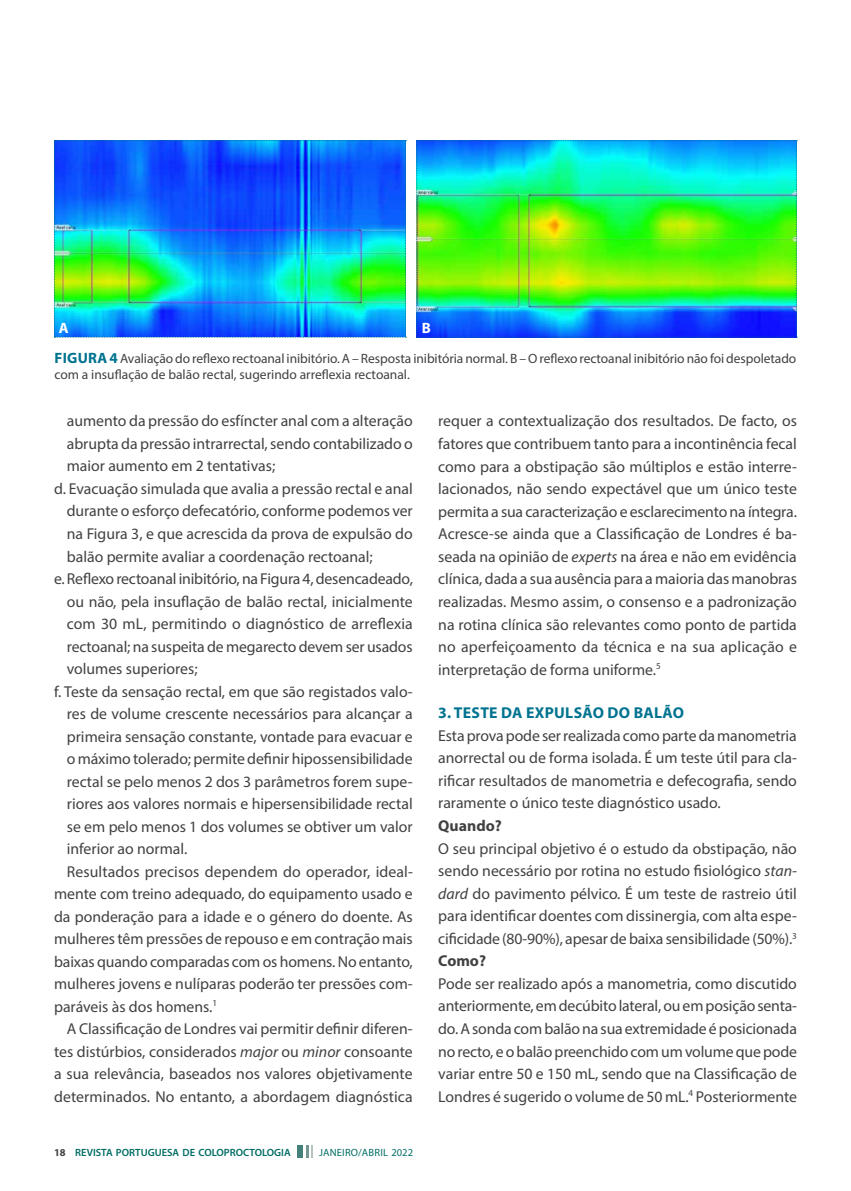
<style>
.page{position:relative;width:851px;height:1191px;background:#fff}
.page>*{position:absolute;margin:0;border:0;box-sizing:border-box;transform-origin:0 0}
.t1{font:15.75px/22.5px "Myriad Pro";color:#414042;text-align:justify}
.t2{font:700 15.75px "Myriad Pro";letter-spacing:.02em;color:#007390}
.t3{font:700 15.75px "Myriad Pro";color:#414042}
.t4{font:700 15px "Myriad Pro";color:#fff}
.t5{font:13.5px/16.2px "Myriad Pro";letter-spacing:-.005em;color:#414042}
.t6{font:600 10.5px "Myriad Pro";color:#006d65}
.t7{font:10.5px "Myriad Pro";letter-spacing:.02em;color:#006d65}
.s1{font-weight:700;font-size:15px;color:#007390}
.s2{font-style:italic}
.s3{font-weight:700;color:#414042}
.s4{font-weight:700}
</style>
<div class="page">
<div style="left:297px;top:1145px;width:6px;height:12px;background:#43807a"></div>
<svg style="left:306px;top:1145px;width:6px;height:12px"></svg>
<img style="left:54px;top:140px;width:352px;height:198px">
<img style="left:416px;top:140px;width:381px;height:198px">
<p class="t4" style="left:59px;top:318px;width:11px">A</p>
<p class="t4" style="left:422px;top:318px;width:11px">B</p>
<p class="t5" style="left:54px;top:350px;width:743px"><span class="s1">FIGURA 4</span> Avaliação do reflexo rectoanal inibitório. A – Resposta inibitória normal. B – O reflexo rectoanal inibitório não foi despoletado com a insuflação de balão rectal, sugerindo arreflexia rectoanal.</p>
<p class="t1" style="left:67px;top:409px;width:347px">aumento da pressão do esfíncter anal com a alteração</p>
<p class="t1" style="left:67px;top:432px;width:347px">abrupta da pressão intrarrectal, sendo contabilizado o</p>
<p class="t1" style="left:67px;top:454px;width:210px">maior aumento em 2 tentativas;</p>
<p class="t1" style="left:54px;top:477px;width:360px">d. Evacuação simulada que avalia a pressão rectal e anal</p>
<p class="t1" style="left:67px;top:500px;width:347px">durante o esforço defecatório, conforme podemos ver</p>
<p class="t1" style="left:67px;top:522px;width:347px">na Figura 3, e que acrescida da prova de expulsão do</p>
<p class="t1" style="left:67px;top:545px;width:307px">balão permite avaliar a coordenação rectoanal;</p>
<p class="t1" style="left:54px;top:567px;width:360px">e. Reflexo rectoanal inibitório, na Figura 4, desencadeado,</p>
<p class="t1" style="left:67px;top:590px;width:347px">ou não, pela insuflação de balão rectal, inicialmente</p>
<p class="t1" style="left:67px;top:612px;width:347px">com 30 mL, permitindo o diagnóstico de arreflexia</p>
<p class="t1" style="left:67px;top:635px;width:347px">rectoanal; na suspeita de megarecto devem ser usados</p>
<p class="t1" style="left:67px;top:657px;width:132px">volumes superiores;</p>
<p class="t1" style="left:54px;top:680px;width:360px">f. Teste da sensação rectal, em que são registados valo-</p>
<p class="t1" style="left:67px;top:702px;width:347px">res de volume crescente necessários para alcançar a</p>
<p class="t1" style="left:67px;top:725px;width:347px">primeira sensação constante, vontade para evacuar e</p>
<p class="t1" style="left:67px;top:747px;width:347px">o máximo tolerado; permite definir hipossensibilidade</p>
<p class="t1" style="left:67px;top:770px;width:347px">rectal se pelo menos 2 dos 3 parâmetros forem supe-</p>
<p class="t1" style="left:67px;top:792px;width:347px">riores aos valores normais e hipersensibilidade rectal</p>
<p class="t1" style="left:67px;top:815px;width:347px">se em pelo menos 1 dos volumes se obtiver um valor</p>
<p class="t1" style="left:67px;top:837px;width:122px">inferior ao normal.</p>
<p class="t1" style="left:67px;top:860px;width:347px">Resultados precisos dependem do operador, ideal-</p>
<p class="t1" style="left:54px;top:882px;width:360px">mente com treino adequado, do equipamento usado e</p>
<p class="t1" style="left:54px;top:905px;width:360px">da ponderação para a idade e o género do doente. As</p>
<p class="t1" style="left:54px;top:927px;width:360px">mulheres têm pressões de repouso e em contração mais</p>
<p class="t1" style="left:54px;top:950px;width:360px">baixas quando comparadas com os homens. No entanto,</p>
<p class="t1" style="left:54px;top:972px;width:360px">mulheres jovens e nulíparas poderão ter pressões com-</p>
<p class="t1" style="left:54px;top:995px;width:165px">paráveis às dos homens.<sup>1</sup></p>
<p class="t1" style="left:67px;top:1017px;width:347px">A Classificação de Londres vai permitir definir diferen-</p>
<p class="t1" style="left:54px;top:1039px;width:360px">tes distúrbios, considerados <span class="s2">major</span> ou <span class="s2">minor</span> consoante</p>
<p class="t1" style="left:54px;top:1062px;width:360px">a sua relevância, baseados nos valores objetivamente</p>
<p class="t1" style="left:54px;top:1085px;width:360px">determinados. No entanto, a abordagem diagnóstica</p>
<p class="t6" style="left:54px;top:1146px;width:238px"><span class="s3">18</span> REVISTA PORTUGUESA DE COLOPROCTOLOGIA</p>
<p class="t7" style="left:319px;top:1146px;width:95px">JANEIRO/ABRIL 2022</p>
<p class="t1" style="left:438px;top:410px;width:360px">requer a contextualização dos resultados. De facto, os fatores que contribuem tanto para a incontinência fecal como para a obstipação são múltiplos e estão interre&shy;lacionados, não sendo expectável que um único teste permita a sua caracterização e esclarecimento na íntegra.<br>Acresce-se ainda que a Classificação de Londres é ba&shy;seada na opinião de <span class="s2">experts</span> na área e não em evidência clínica, dada a sua ausência para a maioria das manobras realizadas. Mesmo assim, o consenso e a padronização na rotina clínica são relevantes como ponto de partida no aperfeiçoamento da técnica e na sua aplicação e interpretação de forma uniforme.<sup>5</sup></p>
<p class="t2" style="left:438px;top:702px;width:247px">3. TESTE DA EXPULSÃO DO BALÃO</p>
<p class="t1" style="left:438px;top:724px;width:360px">Esta prova pode ser realizada como parte da manometria anorrectal ou de forma isolada. É um teste útil para cla&shy;rificar resultados de manometria e defecografia, sendo raramente o único teste diagnóstico usado.</p>
<p class="t3" style="left:438px;top:815px;width:65px">Quando?</p>
<p class="t1" style="left:438px;top:836px;width:360px">O seu principal objetivo é o estudo da obstipação, não sendo necessário por rotina no estudo fisiológico <span class="s2">stan&shy;dard</span> do pavimento pélvico. É um teste de rastreio útil para identificar doentes com dissinergia, com alta espe&shy;cificidade (80-90%), apesar de baixa sensibilidade (50%).<sup>3<br></sup><span class="s4">Como?</span></p>
<p class="t1" style="left:438px;top:972px;width:360px">Pode ser realizado após a manometria, como discutido anteriormente, em decúbito lateral, ou em posição senta&shy;do. A sonda com balão na sua extremidade é posicionada no recto, e o balão preenchido com um volume que pode variar entre 50 e 150 mL, sendo que na Classificação de Londres é sugerido o volume de 50 mL.<sup>4</sup> Posteriormente</p>
</div>
